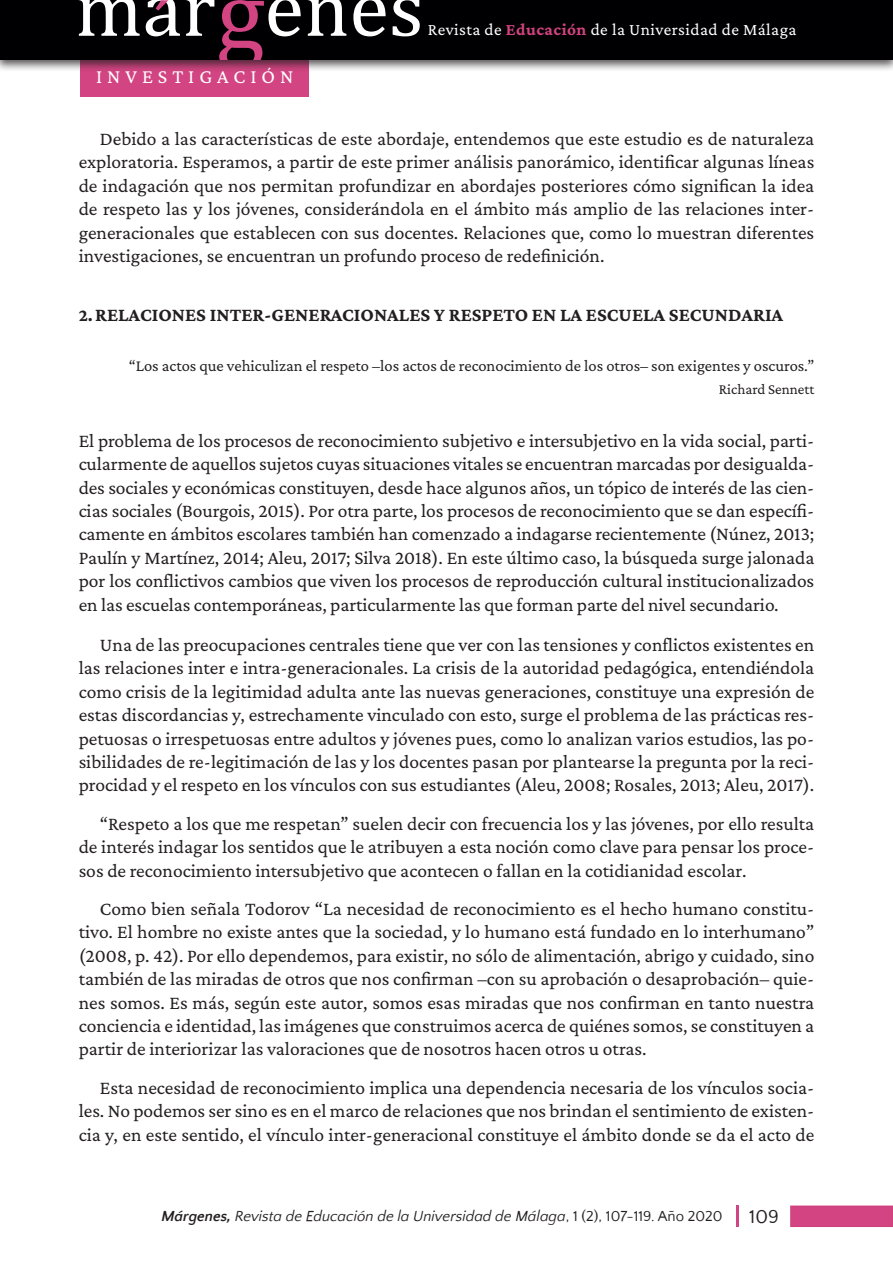
<style>
.page{position:relative;width:893px;height:1263px;background:#fff}
.page>*{position:absolute;margin:0;border:0;box-sizing:border-box;transform-origin:0 0}
.t1{font:20.25px "Crimson Pro";letter-spacing:.245em;color:#fff}
.t2{font:19.5px/23.4px "Crimson Pro";color:#231f20;text-align:justify}
.t3{font:700 19.5px "Crimson Pro";color:#231f20}
.t4{font:19.5px "Quattrocento Sans";color:#231f20}
.t5{font:17.25px "Crimson Pro";letter-spacing:.025em;color:#fff}
.t6{font:16.5px "Crimson Pro";color:#231f20}
.t7{font:italic 15px "Quattrocento Sans";color:#231f20}
.t8{font:15px "Crimson Pro";color:#231f20}
.s1{font-weight:700;color:#d1437e}
.s2{font-size:18px}
.s3{font-weight:700}
.s4{font-style:normal}
</style>
<div class="page">
<hr style="left:736px;top:1205px;width:3px;height:22px;background:#d24482">
<div style="left:790px;top:1205px;width:103px;height:22px;background:#d24482;border:2px solid #d1437e"></div>
<div style="left:81px;top:55px;width:228px;height:42px;background:#d24482"></div>
<div style="left:0;top:0;width:893px;height:72px;background:#231f20;opacity:.75"></div>
<div style="left:0;top:0;width:893px;height:60px;background:#000003"></div>
<svg style="left:78px;top:0;width:62px;height:36px"></svg>
<svg style="left:307px;top:0;width:39px;height:36px"></svg>
<svg style="left:353px;top:0;width:33px;height:36px"></svg>
<svg style="left:393px;top:0;width:27px;height:36px"></svg>
<svg style="left:146px;top:0;width:155px;height:59px"></svg>
<p class="t1" style="left:96px;top:63px;width:199px">INVESTIGACIÓN</p>
<p class="t5" style="left:428px;top:18px;width:370px">Revista de <span class="s1">Educación</span> de la Universidad de Málaga</p>
<p class="t2" style="left:79px;top:127px;width:737px;text-indent:21px">Debido a las características de este abordaje, entendemos que este estudio es de naturaleza exploratoria. Esperamos, a partir de este primer análisis panorámico, identificar algunas líneas de indagación que nos permitan profundizar en abordajes posteriores cómo significan la idea de respeto las y los jóvenes, considerándola en el ámbito más amplio de las relaciones inter&shy;generacionales que establecen con sus docentes. Relaciones que, como lo muestran diferentes investigaciones, se encuentran un profundo proceso de redefinición.</p>
<p class="t3" style="left:79px;top:302px;width:706px"><span class="s2">2.</span>RELACIONES INTER-GENERACIONALES Y RESPETO EN LA ESCUELA SECUNDARIA</p>
<p class="t6" style="left:129px;top:355px;width:687px">“Los actos que vehiculizan el respeto –los actos de reconocimiento de los otros– son exigentes y oscuros.”</p>
<p class="t8" style="left:719px;top:379px;width:97px">Richard Sennett</p>
<p class="t2" style="left:79px;top:428px;width:737px">El problema de los procesos de reconocimiento subjetivo e intersubjetivo en la vida social, parti&shy;cularmente de aquellos sujetos cuyas situaciones vitales se encuentran marcadas por desigualda&shy;des sociales y económicas constituyen, desde hace algunos años, un tópico de interés de las cien&shy;cias sociales (Bourgois, 2015). Por otra parte, los procesos de reconocimiento que se dan específi&shy;camente en ámbitos escolares también han comenzado a indagarse recientemente (Núnez, 2013; Paulín y Martínez, 2014; Aleu, 2017; Silva 2018). En este último caso, la búsqueda surge jalonada por los conflictivos cambios que viven los procesos de reproducción cultural institucionalizados en las escuelas contemporáneas, particularmente las que forman parte del nivel secundario.</p>
<p class="t2" style="left:79px;top:633px;width:737px;text-indent:21px">Una de las preocupaciones centrales tiene que ver con las tensiones y conflictos existentes en las relaciones inter e intra-generacionales. La crisis de la autoridad pedagógica, entendiéndola como crisis de la legitimidad adulta ante las nuevas generaciones, constituye una expresión de estas discordancias y, estrechamente vinculado con esto, surge el problema de las prácticas res&shy;petuosas o irrespetuosas entre adultos y jóvenes pues, como lo analizan varios estudios, las po&shy;sibilidades de re-legitimación de las y los docentes pasan por plantearse la pregunta por la reci&shy;procidad y el respeto en los vínculos con sus estudiantes (Aleu, 2008; Rosales, 2013; Aleu, 2017).</p>
<p class="t2" style="left:79px;top:811px;width:737px;text-indent:21px">“Respeto a los que me respetan” suelen decir con frecuencia los y las jóvenes, por ello resulta de interés indagar los sentidos que le atribuyen a esta noción como clave para pensar los proce&shy;sos de reconocimiento intersubjetivo que acontecen o fallan en la cotidianidad escolar.</p>
<p class="t2" style="left:79px;top:897px;width:737px;text-indent:21px">Como bien señala Todorov “La necesidad de reconocimiento es el hecho humano constitu&shy;tivo. El hombre no existe antes que la sociedad, y lo humano está fundado en lo interhumano” (2008, p. 42). Por ello dependemos, para existir, no sólo de alimentación, abrigo y cuidado, sino también de las miradas de otros que nos confirman –con su aprobación o desaprobación– quie&shy;nes somos. Es más, según este autor, somos esas miradas que nos confirman en tanto nuestra conciencia e identidad, las imágenes que construimos acerca de quiénes somos, se constituyen a partir de interiorizar las valoraciones que de nosotros hacen otros u otras.</p>
<p class="t2" style="left:79px;top:1075px;width:737px;text-indent:21px">Esta necesidad de reconocimiento implica una dependencia necesaria de los vínculos socia&shy;les. No podemos ser sino es en el marco de relaciones que nos brindan el sentimiento de existen&shy;cia y, en este sentido, el vínculo inter-generacional constituye el ámbito donde se da el acto de</p>
<p class="t7" style="left:162px;top:1208px;width:562px"><span class="s3">Márgenes,</span> Revista de Educación de la Universidad de Málaga<span class="s4">, 1 (2), 107-119. Año 2020</span></p>
<p class="t4" style="left:749px;top:1206px;width:31px">109</p>
</div>
